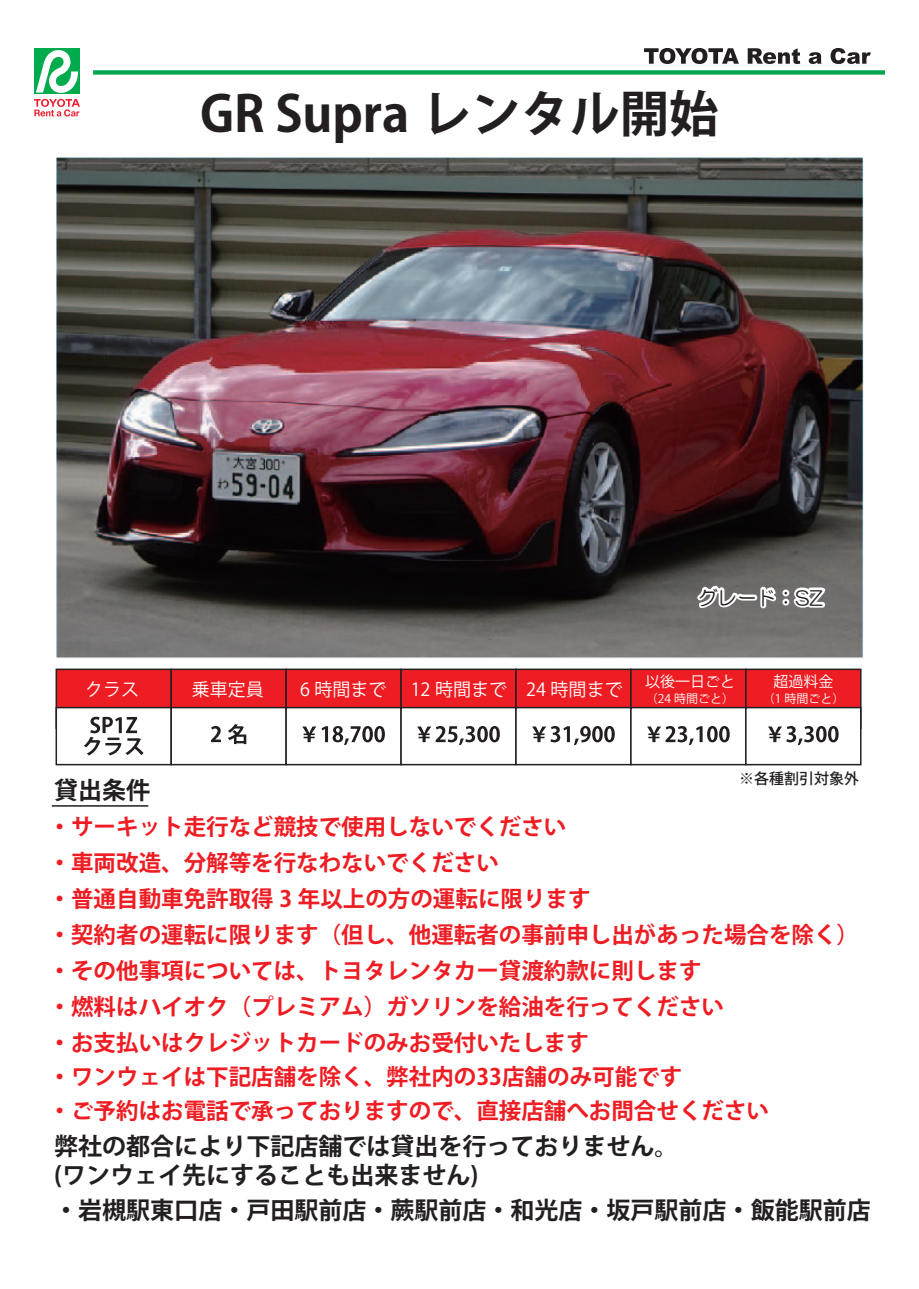
<style>
.page{position:relative;width:919px;height:1289px;background:#fff}
.page>*{position:absolute;margin:0;border:0;box-sizing:border-box;transform-origin:0 0}
.t1{font:700 49.5px "Koz Go Pr 6 N";color:#231f20}
.t2{font:700 24px/28.8px "Koz Go Pr 6 N";color:#231f20}
.t3{font:700 22.5px/35.5px "Koz Go Pr 6 N";color:#ee1d23}
.t4{font:19.5px "HG Maru Gothic MPRO";color:#231f20}
.t5{font:18px "Koz Go Pro";color:#fff}
.t6{font:15px "Koz Go Pro";color:#fff}
.t7{font:500 15px "Koz Go Pro";color:#231f20}
.t8{font:12px "Koz Go Pro";color:#fff}
</style>
<div class="page">
<img style="left:34px;top:116px;width:830px;height:628px">
<svg style="left:644px;top:48px;width:94px;height:16px"></svg>
<svg style="left:747px;top:48px;width:53px;height:16px"></svg>
<svg style="left:808px;top:52px;width:13px;height:12px"></svg>
<svg style="left:830px;top:48px;width:40px;height:16px"></svg>
<div style="left:93px;top:70px;width:791px;height:5px;background:#00a54f"></div>
<div style="left:34px;top:48px;width:46px;height:46px;background:#00ab4d"></div>
<svg style="left:36px;top:50px;width:42px;height:43px"></svg>
<svg style="left:34px;top:99px;width:46px;height:17px"></svg>
<svg style="left:696px;top:582px;width:134px;height:29px"></svg>
<hr style="left:52px;top:805px;width:96px;height:1px;background:#231f20">
<div style="left:56px;top:668px;width:116px;height:61px;background:#ee1d23;border:2px solid #231f20"></div>
<div style="left:170px;top:668px;width:117px;height:61px;background:#ee1d23;border:2px solid #231f20"></div>
<div style="left:285px;top:668px;width:117px;height:61px;background:#ee1d23;border:2px solid #231f20"></div>
<div style="left:400px;top:668px;width:116px;height:61px;background:#ee1d23;border:2px solid #231f20"></div>
<div style="left:515px;top:668px;width:116px;height:61px;background:#ee1d23;border:2px solid #231f20"></div>
<div style="left:630px;top:668px;width:116px;height:61px;background:#ee1d23;border:2px solid #231f20"></div>
<div style="left:745px;top:668px;width:116px;height:61px;background:#ee1d23;border:2px solid #231f20"></div>
<div style="left:56px;top:707px;width:116px;height:58px;background:#fff;border:2px solid #231f20"></div>
<div style="left:170px;top:707px;width:117px;height:58px;background:#fff;border:2px solid #231f20"></div>
<div style="left:285px;top:707px;width:117px;height:58px;background:#fff;border:2px solid #231f20"></div>
<div style="left:400px;top:707px;width:116px;height:58px;background:#fff;border:2px solid #231f20"></div>
<div style="left:515px;top:707px;width:116px;height:58px;background:#fff;border:2px solid #231f20"></div>
<div style="left:630px;top:707px;width:116px;height:58px;background:#fff;border:2px solid #231f20"></div>
<div style="left:745px;top:707px;width:116px;height:58px;background:#fff;border:2px solid #231f20"></div>
<svg style="left:84px;top:716px;width:60px;height:39px"></svg>
<svg style="left:211px;top:726px;width:10px;height:16px"></svg>
<svg style="left:228px;top:724px;width:18px;height:20px"></svg>
<svg style="left:302px;top:726px;width:83px;height:19px"></svg>
<svg style="left:417px;top:726px;width:83px;height:19px"></svg>
<svg style="left:532px;top:726px;width:82px;height:19px"></svg>
<svg style="left:647px;top:726px;width:82px;height:19px"></svg>
<svg style="left:768px;top:726px;width:70px;height:19px"></svg>
<h1 class="t1" style="left:200px;top:85px;width:520px">GR Supra レンタル開始</h1>
<p class="t4" style="left:698px;top:588px;width:127px">グレード：SZ</p>
<p class="t5" style="left:85px;top:678px;width:55px">クラス</p>
<p class="t5" style="left:192px;top:678px;width:74px">乗車定員</p>
<p class="t5" style="left:300px;top:678px;width:88px">6 時間まで</p>
<p class="t5" style="left:410px;top:678px;width:213px">12 時間まで 24 時間まで</p>
<p class="t6" style="left:645px;top:672px;width:91px">以後一日ごと</p>
<p class="t8" style="left:646px;top:690px;width:90px">（24 時間ごと）</p>
<p class="t6" style="left:773px;top:672px;width:61px">超過料金</p>
<p class="t8" style="left:762px;top:690px;width:83px">（1 時間ごと）</p>
<p class="t7" style="left:739px;top:769px;width:121px">※各種割引対象外</p>
<p class="t2" style="left:54px;top:776px;width:97px">貸出条件</p>
<p class="t3" style="left:49px;top:809px;width:812px">・サーキット走行など競技で使用しないでください<br>・車両改造、分解等を行なわないでください<br>・普通自動車免許取得 3 年以上の方の運転に限ります<br>・契約者の運転に限ります（但し、他運転者の事前申し出があった場合を除く）・その他事項については、トヨタレンタカー貸渡約款に則します<br>・燃料はハイオク（プレミアム）ガソリンを給油を行ってください<br>・お支払いはクレジットカードのみお受付いたします<br>・ワンウェイは下記店舗を除く、弊社内の33店舗のみ可能です<br>・ご予約はお電話で承っておりますので、直接店舗へお問合せください</p>
<p class="t2" style="left:54px;top:1132px;width:625px">弊社の都合により下記店舗では貸出を行っておりません。(ワンウェイ先にすることも出来ません)</p>
<p class="t2" style="left:54px;top:1196px;width:818px">・岩槻駅東口店・戸田駅前店・蕨駅前店・和光店・坂戸駅前店・飯能駅前店</p>
</div>
